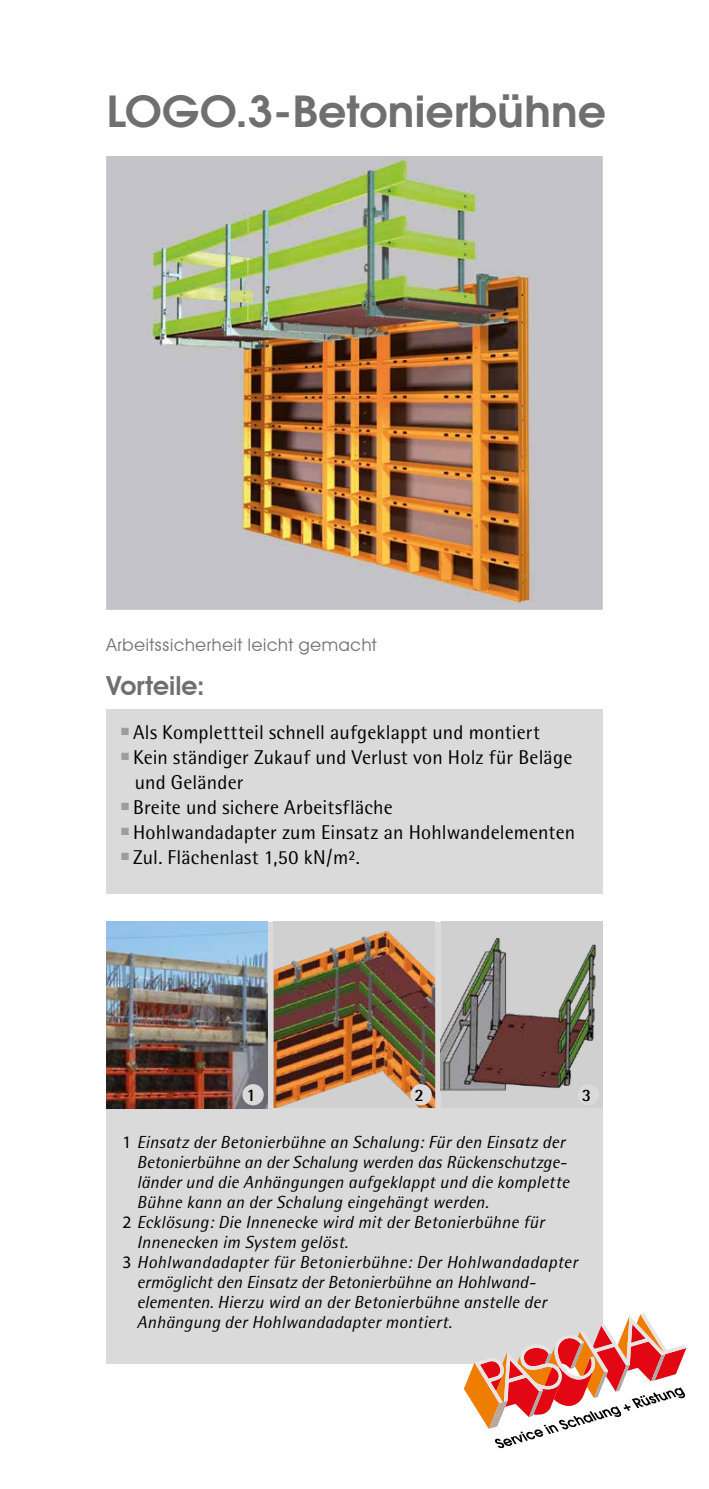
<style>
.page{position:relative;width:709px;height:1489px;background:#fff}
.page>*{position:absolute;margin:0;border:0;box-sizing:border-box;transform-origin:0 0}
.t1{font:600 42.5px "Avant Garde";letter-spacing:.005em;color:#706f6f;scale:1.04 1}
.t2{font:600 26.25px "Avant Garde IT Cby BT";letter-spacing:.005em;color:#706f6f}
.t3{font:20px/25px "Rotis Semi Sans";letter-spacing:.01em;color:#000}
.t4{font:italic 17.5px "Rotis Semi Sans";letter-spacing:.01em;color:#000}
.t5{font:17.5px "Avant Garde IT Cby BT";letter-spacing:.04em;color:#706f6f}
.t6{font:700 17.5px "Rotis Semi Sans";color:#000}
.s1{color:#9d9d9c}
.s2{font-family:"Myriad Pro";font-style:normal}
</style>
<div class="page">
<div style="left:106px;top:921px;width:496px;height:442px;background:#dadada"></div>
<div style="left:106px;top:709px;width:496px;height:184px;background:#dadada"></div>
<img style="left:106px;top:156px;width:496px;height:453px">
<img style="left:106px;top:921px;width:162px;height:186px">
<div style="left:274px;top:921px;width:161px;height:186px;background:#d0d0d0"></div>
<img style="left:274px;top:931px;width:161px;height:176px">
<div style="left:441px;top:921px;width:161px;height:186px;background:#d0d0d0"></div>
<img style="left:441px;top:938px;width:155px;height:153px">
<div style="left:242px;top:1084px;width:22px;height:21px;background:#dadada;border-radius:50%"></div>
<div style="left:410px;top:1084px;width:22px;height:21px;background:#dadada;border-radius:50%"></div>
<div style="left:578px;top:1084px;width:21px;height:21px;background:#dadada;border-radius:50%"></div>
<svg style="left:464px;top:1313px;width:222px;height:134px"></svg>
<h1 class="t1" style="left:106px;top:84px;width:482px">LOGO.3-Betonierbühne</h1>
<p class="t5" style="left:106px;top:634px;width:272px">Arbeitssicherheit leicht gemacht</p>
<h2 class="t2" style="left:106px;top:669px;width:100px">Vorteile:</h2>
<p class="t3" style="left:120px;top:719px;width:421px"><span class="s1">■</span> Als Komplettteil schnell aufgeklappt und montiert</p>
<p class="t3" style="left:135px;top:744px;width:439px;text-indent:-14px"><span class="s1">■</span> Kein ständiger Zukauf und Verlust von Holz für Beläge und Geländer</p>
<p class="t3" style="left:120px;top:794px;width:274px"><span class="s1">■</span> Breite und sichere Arbeitsfläche</p>
<p class="t3" style="left:120px;top:819px;width:456px"><span class="s1">■</span> Hohlwandadapter zum Einsatz an Hohlwandelementen</p>
<p class="t3" style="left:120px;top:844px;width:241px"><span class="s1">■</span> Zul. Flächenlast 1,50 kN/m².</p>
<p class="t6" style="left:246px;top:1084px;width:11px">1</p>
<p class="t6" style="left:414px;top:1084px;width:11px">2</p>
<p class="t6" style="left:582px;top:1084px;width:11px">3</p>
<p class="t4" style="left:123px;top:1130px;width:444px"><span class="s2">1</span> Einsatz der Betonierbühne an Schalung: Für den Einsatz der</p>
<p class="t4" style="left:137px;top:1150px;width:431px">Betonierbühne an der Schalung werden das Rückenschutzge-</p>
<p class="t4" style="left:137px;top:1170px;width:434px">länder und die Anhängungen aufgeklappt und die komplette</p>
<p class="t4" style="left:137px;top:1190px;width:353px">Bühne kann an der Schalung eingehängt werden.</p>
<p class="t4" style="left:123px;top:1210px;width:423px"><span class="s2">2</span> Ecklösung: Die Innenecke wird mit der Betonierbühne für</p>
<p class="t4" style="left:137px;top:1230px;width:213px">Innenecken im System gelöst.</p>
<p class="t4" style="left:123px;top:1250px;width:456px"><span class="s2">3</span> Hohlwandadapter für Betonierbühne: Der Hohlwandadapter</p>
<p class="t4" style="left:137px;top:1270px;width:400px">ermöglicht den Einsatz der Betonierbühne an Hohlwand-</p>
<p class="t4" style="left:137px;top:1290px;width:411px">elementen. Hierzu wird an der Betonierbühne anstelle der</p>
<p class="t4" style="left:137px;top:1310px;width:316px">Anhängung der Hohlwandadapter montiert.</p>
</div>
